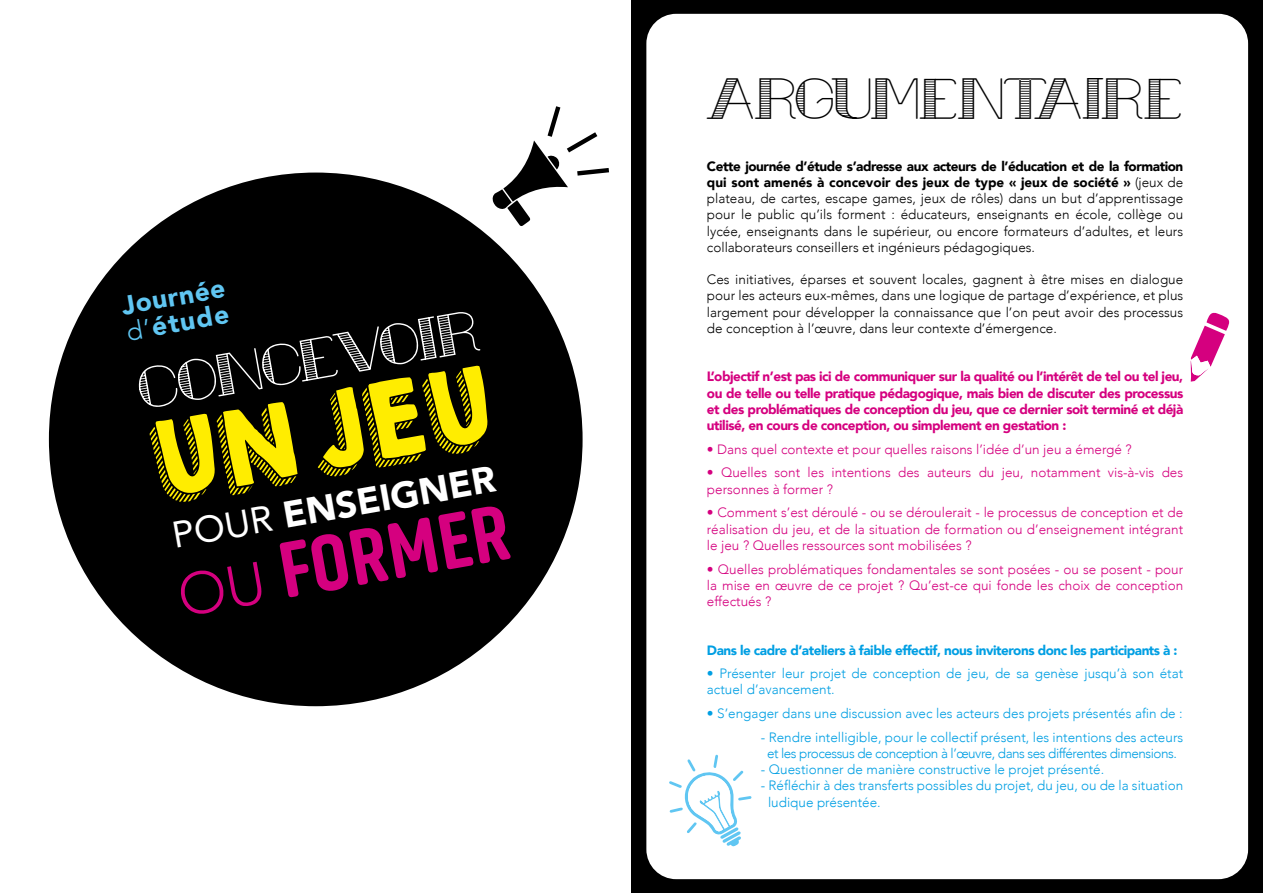
<style>
.page{position:relative;width:1263px;height:893px;background:#fff}
.page>*{position:absolute;margin:0;border:0;box-sizing:border-box;transform-origin:0 0}
.t1{font:92.4px "KGHAPPY";color:#ffed00}
.t2{font:800 80.25px "Akhand Soft";color:#d5007f}
.t3{font:45.9px "Urbane Cuisine";color:#fff}
.t4{font:45px "Urbane Cuisine";color:#000}
.t5{font:900 37.05px "Avenir";color:#fff}
.t6{font:900 26.4px/26.4px "Avenir";color:#60c6f2}
.t7{font:300 13.5px/16.2px "Avenir";color:#000;text-align:justify}
.t8{font:300 13.5px/16.2px "Avenir";color:#d5007f;text-align:justify}
.t9{font:300 13.5px/16.2px "Avenir";color:#009fe3}
.t10{font:900 13.5px/16.2px "Avenir";letter-spacing:-.035em;color:#d5007f;text-align:justify}
.t11{font:900 13.5px "Avenir";letter-spacing:-.035em;color:#009fe3}
.s1{font-weight:300}
.s2{font-weight:400}
.s3{font-family:"Avenir";font-weight:300;font-size:57.9px}
.s4{font-weight:900}
</style>
<div class="page">
<div style="left:631px;top:0;width:632px;height:893px;background:#000"></div>
<div style="left:646px;top:14px;width:602px;height:865px;background:#fff;border-radius:30px"></div>
<div style="left:49px;top:173px;width:534px;height:533px;background:#000;border-radius:50%"></div>
<svg style="left:492px;top:106px;width:117px;height:120px"></svg>
<svg style="left:1191px;top:312px;width:39px;height:70px"></svg>
<svg style="left:669px;top:755px;width:83px;height:92px"></svg>
<h3 class="t6" style="left:120px;top:292px;width:106px;rotate:-10deg">Journée <span class="s1">d’</span>étude</h3>
<h3 class="t3" style="left:133px;top:359px;width:347px;rotate:-10deg">CONCEVOIR</h3>
<h1 class="t1" style="left:139px;top:392px;width:346px;rotate:-10deg">UN JEU</h1>
<h3 class="t5" style="left:167px;top:504px;width:329px;rotate:-10deg"><span class="s2">POUR</span> ENSEIGNER</h3>
<h2 class="t2" style="left:170px;top:547px;width:339px;rotate:-10deg"><span class="s3">OU</span> FORMER</h2>
<h3 class="t4" style="left:706px;top:68px;width:478px">ARGUMENTAIRE</h3>
<p class="t7" style="left:707px;top:158px;width:478px"><span class="s4">Cette journée d’étude s’adresse aux acteurs de l’éducation et de la formation qui sont amenés à concevoir des jeux de type « jeux de société »</span> (jeux de plateau, de cartes, escape games, jeux de rôles) dans un but d’apprentissage pour le public qu’ils forment : éducateurs, enseignants en école, collège ou lycée, enseignants dans le supérieur, ou encore formateurs d’adultes, et leurs collaborateurs conseillers et ingénieurs pédagogiques.</p>
<p class="t7" style="left:707px;top:271px;width:478px">Ces initiatives, éparses et souvent locales, gagnent à être mises en dialogue pour les acteurs eux-mêmes, dans une logique de partage d’expérience, et plus largement pour développer la connaissance que l’on peut avoir des processus de conception à l’œuvre, dans leur contexte d’émergence.</p>
<p class="t10" style="left:707px;top:368px;width:478px">L’objectif n’est pas ici de communiquer sur la qualité ou l’intérêt de tel ou tel jeu, ou de telle ou telle pratique pédagogique, mais bien de discuter des processus et des problématiques de conception du jeu, que ce dernier soit terminé et déjà utilisé, en cours de conception, ou simplement en gestation :</p>
<p class="t8" style="left:707px;top:441px;width:426px">• Dans quel contexte et pour quelles raisons l’idée d’un jeu a émergé ?</p>
<p class="t8" style="left:707px;top:465px;width:478px">• Quelles sont les intentions des auteurs du jeu, notamment vis-à-vis des personnes à former ?</p>
<p class="t8" style="left:707px;top:505px;width:478px">• Comment s’est déroulé - ou se déroulerait - le processus de conception et de réalisation du jeu, et de la situation de formation ou d’enseignement intégrant le jeu ? Quelles ressources sont mobilisées ?</p>
<p class="t8" style="left:707px;top:561px;width:478px">• Quelles problématiques fondamentales se sont posées - ou se posent - pour la mise en œuvre de ce projet ? Qu’est-ce qui fonde les choix de conception effectués ?</p>
<p class="t11" style="left:707px;top:638px;width:472px">Dans le cadre d’ateliers à faible effectif, nous inviterons donc les participants à :</p>
<p class="t9" style="left:707px;top:665px;width:478px">• Présenter leur projet de conception de jeu, de sa genèse jusqu’à son état actuel d’avancement.</p>
<p class="t9" style="left:707px;top:705px;width:477px">• S’engager dans une discussion avec les acteurs des projets présentés afin de :</p>
<p class="t9" style="left:761px;top:729px;width:424px;text-align:center">- Rendre intelligible, pour le collectif présent, les intentions des acteurs et les processus de conception à l’œuvre, dans ses différentes dimensions.</p>
<p class="t9" style="left:761px;top:761px;width:345px">- Questionner de manière constructive le projet présenté.</p>
<p class="t9" style="left:768px;top:778px;width:417px;text-indent:-7px">- Réfléchir à des transferts possibles du projet, du jeu, ou de la situation ludique présentée.</p>
</div>
